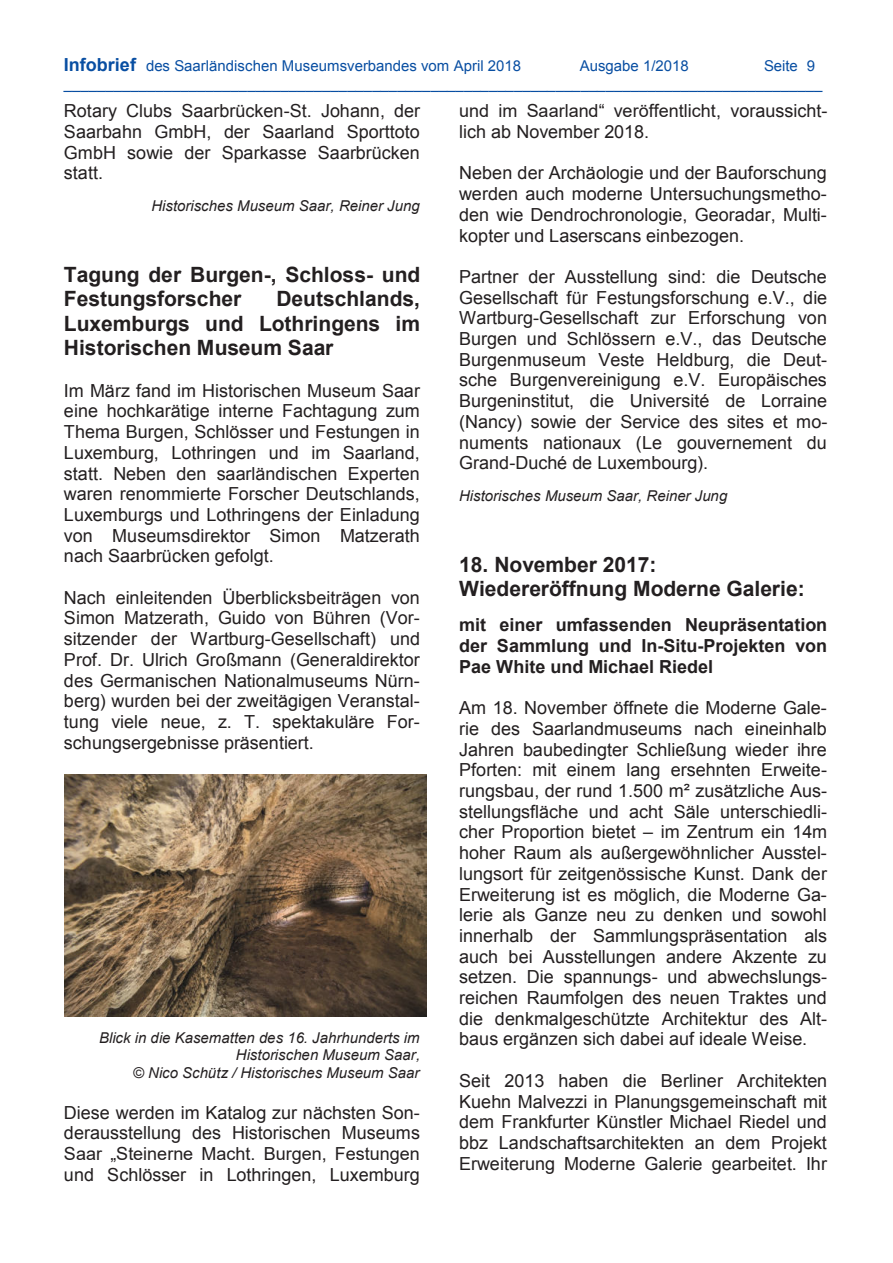
<style>
.page{position:relative;width:893px;height:1263px;background:#fff}
.page>*{position:absolute;margin:0;border:0;box-sizing:border-box;transform-origin:0 0}
.t1{font:700 21px/24.3px "Arial";color:#231f20}
.t2{font:18px/20.7px "Arial";color:#231f20;text-align:justify}
.t3{font:700 18px/20.7px "Arial";color:#231f20;text-align:justify}
.t4{font:18px "Arial";color:#231f20}
.t5{font:18px "Arial";color:#000}
.t6{font:15px/18px "Arial";color:#084ea2}
.t7{font:italic 15px/17.2px "Arial";color:#231f20;text-align:right}
.s1{font-weight:700;font-size:18px}
.s2{font-style:inherit}
</style>
<div class="page">
<img style="left:65px;top:774px;width:362px;height:242px">
<p class="t6" style="left:64px;top:58px;width:459px"><span class="s1">Infobrief</span> des Saarländischen Museumsverbandes vom April 2018</p>
<p class="t6" style="left:580px;top:58px;width:110px">Ausgabe 1/2018</p>
<p class="t6" style="left:64px;top:58px;width:760px;text-indent:700px">Seite 9 ___________________________________________________________________________________________</p>
<p class="t2" style="left:64px;top:102px;width:358px">Rotary Clubs Saarbrücken-St. Johann, der Saarbahn GmbH, der Saarland Sporttoto GmbH sowie der Sparkasse Saarbrücken statt.</p>
<p class="t7" style="left:151px;top:198px;width:270px">Historisches Museum Saar, Reiner Jung</p>
<p class="t2" style="left:459px;top:102px;width:370px"><span class="s2">und im Saarland“ veröffentlicht</span>, voraussicht&shy;lich ab November 2018.</p>
<p class="t2" style="left:459px;top:164px;width:369px">Neben der Archäologie und der Bauforschung werden auch moderne Untersuchungsmetho&shy;den wie Dendrochronologie, Georadar, Multi&shy;kopter und Laserscans einbezogen.</p>
<p class="t2" style="left:459px;top:268px;width:370px">Partner der Ausstellung sind: die Deutsche Gesellschaft für Festungsforschung e.V., die Wartburg-Gesellschaft zur Erforschung von Burgen und Schlössern e.V., das Deutsche Burgenmuseum Veste Heldburg, die Deut&shy;sche Burgenvereinigung e.V. Europäisches Burgeninstitut, die Université de Lorraine (Nancy) sowie der Service des sites et mo&shy;numents nationaux (Le gouvernement du Grand-Duché de Luxembourg).</p>
<p class="t7" style="left:459px;top:488px;width:270px">Historisches Museum Saar, Reiner Jung</p>
<p class="t1" style="left:64px;top:265px;width:358px">Tagung der Burgen-, Schloss- und<br>Festungsforscher</p>
<p class="t1" style="left:64px;top:289px;width:358px;text-align:justify;text-indent:213px">Deutschlands, Luxemburgs und Lothringens im Historischen Museum Saar</p>
<p class="t2" style="left:64px;top:382px;width:358px">Im März fand im Historischen Museum Saar eine hochkarätige interne Fachtagung zum Thema Burgen, Schlösser und Festungen in Luxemburg, Lothringen und im Saarland, statt. Neben den saarländischen Experten waren renommierte Forscher Deutschlands, Luxemburgs und Lothringens der Einladung von Museumsdirektor Simon Matzerath nach Saarbrücken gefolgt.</p>
<p class="t2" style="left:64px;top:589px;width:358px">Nach einleitenden Überblicksbeiträgen von Simon Matzerath, Guido von Bühren (Vor&shy;sitzender der Wartburg-Gesellschaft) und Prof. Dr. Ulrich Großmann (Generaldirektor des Germanischen Nationalmuseums Nürn&shy;berg) wurden bei der zweitägigen Veranstal&shy;tung viele neue, z. T. spektakuläre For&shy;schungsergebnisse präsentiert.</p>
<p class="t1" style="left:459px;top:554px;width:347px">18. November 2017:<br>Wiedereröffnung Moderne Galerie:</p>
<p class="t3" style="left:459px;top:616px;width:370px">mit einer umfassenden Neupräsentation der Sammlung und In-Situ-Projekten von Pae White und Michael Riedel</p>
<p class="t2" style="left:459px;top:699px;width:370px">Am 18. November öffnete die Moderne Gale&shy;rie des Saarlandmuseums nach eineinhalb Jahren baubedingter Schließung wieder ihre Pforten: mit einem lang ersehnten Erweite&shy;rungsbau, der rund 1.500 m zusätzliche Aus&shy;stellungsfläche und acht Säle unterschiedli&shy;cher Proportion bietet <span class="s2">–</span> im Zentrum ein 14m hoher Raum als außergewöhnlicher Ausstel&shy;lungsort für zeitgenössische Kunst. Dank der Erweiterung ist es möglich, die Moderne Ga&shy;lerie als Ganze neu zu denken und sowohl innerhalb der Sammlungspräsentation als auch bei Ausstellungen andere Akzente zu setzen. Die spannungs- und abwechslungs&shy;reichen Raumfolgen des neuen Traktes und die denkmalgeschützte Architektur des Alt&shy;baus ergänzen sich dabei auf ideale Weise.</p>
<p class="t2" style="left:459px;top:1072px;width:370px">Seit 2013 haben die Berliner Architekten Kuehn Malvezzi in Planungsgemeinschaft mit dem Frankfurter Künstler Michael Riedel und bbz Landschaftsarchitekten an dem Projekt Erweiterung Moderne Galerie gearbeitet. Ihr</p>
<p class="t5" style="left:685px;top:779px;width:7px">²</p>
<p class="t7" style="left:99px;top:1030px;width:323px">Blick in die Kasematten des 16. Jahrhunderts im<br>Historischen Museum Saar,<br>© Nico Schütz / Historisches Museum Saar</p>
<p class="t2" style="left:64px;top:1103px;width:358px">Diese werden im Katalog zur nächsten Son&shy;derausstellung des Historischen Museums</p>
<p class="t4" style="left:64px;top:1147px;width:357px">Saar „Steinerne Macht. Burgen, Festungen</p>
<p class="t2" style="left:64px;top:1165px;width:357px">und Schlösser in Lothringen, Luxemburg</p>
</div>
